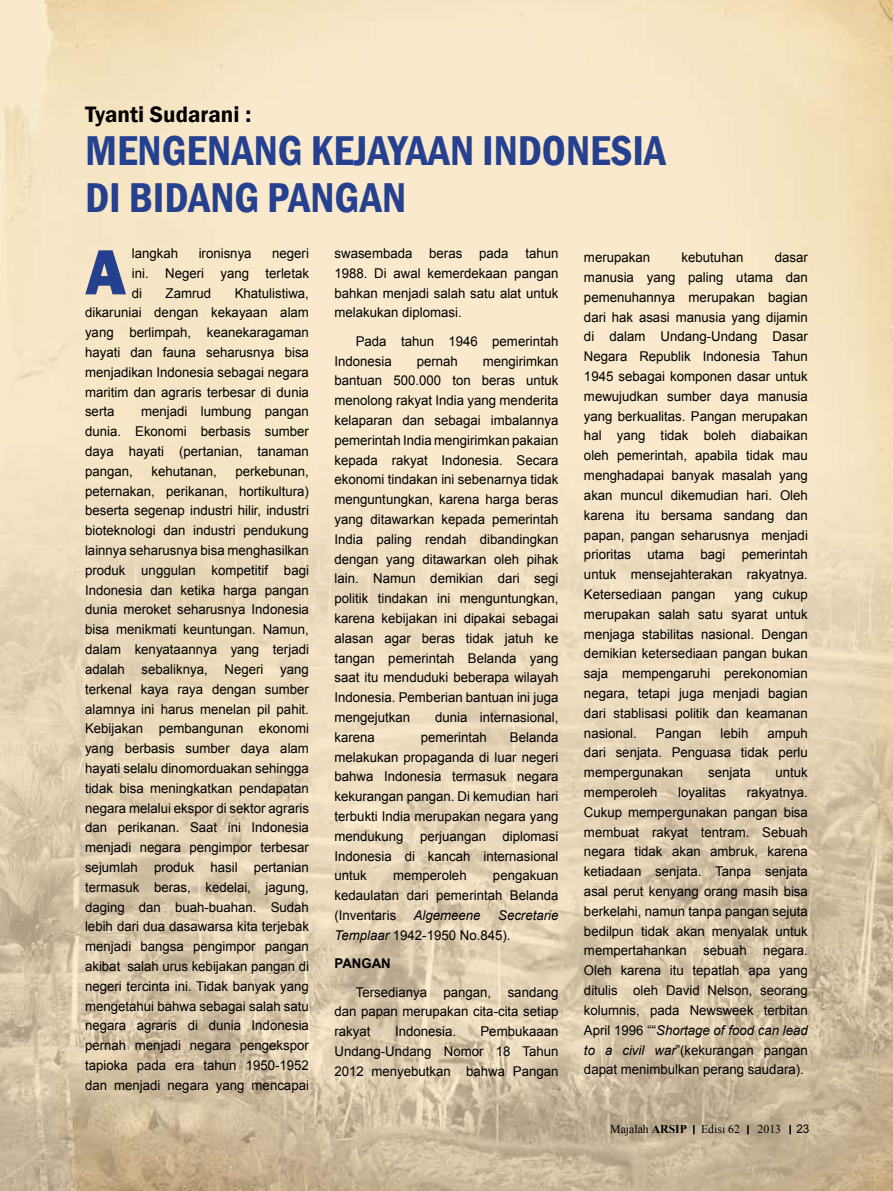
<style>
.page{position:relative;width:893px;height:1191px;background:#fff}
.page>*{position:absolute;margin:0;border:0;box-sizing:border-box;transform-origin:0 0}
.t1{font:800 66px "Franklin Gothic";color:#24408f}
.t2{font:600 condensed 42.9px/47.1px "Franklin Gothic";color:#24408f}
.t3{font:600 22.95px "Franklin Gothic";color:#000}
.t4{font:13.5px/19.8px "Arial";color:#000;text-align:justify}
.t5{font:italic 13.5px/19.8px "Arial";color:#000}
.t6{font:700 13.5px "Arial";color:#000}
.t7{font:12px "Times New Roman";color:#000}
.t8{font:12px "Arial";color:#000}
.s1{font-style:italic}
.s2{font-style:normal}
.s3{font-weight:700}
</style>
<div class="page">
<img style="left:0;top:0;width:893px;height:1191px">
<svg style="left:693px;top:1125px;width:2px;height:9px"></svg>
<svg style="left:747px;top:1125px;width:2px;height:9px"></svg>
<svg style="left:789px;top:1125px;width:2px;height:9px"></svg>
<h3 class="t3" style="left:85px;top:101px;width:168px">Tyanti Sudarani :</h3>
<h2 class="t2" style="left:85px;top:127px;width:582px">MENGENANG KEJAYAAN INDONESIA<br>DI BIDANG PANGAN</h2>
<p class="t4" style="left:132px;top:243px;width:179px;text-indent:140px">negeri ini. Negeri yang terletak di</p>
<p class="t4" style="left:132px;top:243px;width:48px">langkah</p>
<p class="t4" style="left:199px;top:243px;width:54px">ironisnya</p>
<p class="t4" style="left:334px;top:243px;width:225px">swasembada beras pada tahun 1988. Di awal kemerdekaan pangan bahkan menjadi salah satu alat untuk melakukan diplomasi.</p>
<p class="t4" style="left:334px;top:331px;width:225px;text-indent:21px">Pada tahun 1946 pemerintah<br>Indonesia</p>
<h1 class="t1" style="left:85px;top:229px;width:43px">A</h1>
<p class="t4" style="left:584px;top:248px;width:68px">merupakan</p>
<p class="t4" style="left:682px;top:248px;width:63px">kebutuhan</p>
<p class="t4" style="left:584px;top:248px;width:225px;text-indent:191px">dasar manusia yang paling utama dan pemenuhannya merupakan bagian dari hak asasi manusia yang dijamin di dalam Undang-Undang Dasar Negara Republik Indonesia Tahun 1945 sebagai komponen dasar untuk mewujudkan sumber daya manusia yang berkualitas. Pangan merupakan hal yang tidak boleh diabaikan oleh pemerintah, apabila tidak mau menghadapai banyak masalah yang akan muncul dikemudian hari. Oleh karena itu bersama sandang dan papan, pangan seharusnya menjadi prioritas utama bagi pemerintah untuk mensejahterakan rakyatnya.<br>Ketersediaan pangan</p>
<p class="t4" style="left:85px;top:283px;width:225px;text-indent:150px">Khatulistiwa, dikaruniai dengan kekayaan alam yang berlimpah, keanekaragaman hayati dan fauna seharusnya bisa menjadikan Indonesia sebagai negara maritim dan agraris terbesar di dunia serta</p>
<p class="t4" style="left:166px;top:283px;width:47px">Zamrud</p>
<p class="t4" style="left:334px;top:351px;width:225px;text-indent:148px">mengirimkan bantuan 500.000 ton beras untuk menolong rakyat India yang menderita kelaparan dan sebagai imbalannya pemerintah India mengirimkan pakaian kepada rakyat Indonesia. Secara ekonomi tindakan ini sebenarnya tidak menguntungkan, karena harga beras yang ditawarkan kepada pemerintah India paling rendah dibandingkan dengan yang ditawarkan oleh pihak lain. Namun demikian dari segi politik tindakan ini menguntungkan, karena kebijakan ini dipakai sebagai alasan agar beras tidak jatuh ke tangan pemerintah Belanda yang saat itu menduduki beberapa wilayah Indonesia. Pemberian bantuan ini juga mengejutkan</p>
<p class="t4" style="left:417px;top:351px;width:43px">pernah</p>
<p class="t4" style="left:85px;top:402px;width:225px;text-indent:56px">menjadi lumbung pangan dunia. Ekonomi berbasis sumber daya hayati (pertanian, tanaman pangan,</p>
<p class="t4" style="left:85px;top:461px;width:225px;text-indent:150px">perkebunan, peternakan, perikanan, hortikultura) beserta segenap industri hilir, industri bioteknologi dan industri pendukung lainnya seharusnya bisa menghasilkan produk unggulan kompetitif bagi Indonesia dan ketika harga pangan dunia meroket seharusnya Indonesia bisa menikmati keuntungan. Namun, dalam kenyataannya yang terjadi adalah sebaliknya, Negeri yang terkenal kaya raya dengan sumber alamnya ini harus menelan pil pahit.<br>Kebijakan pembangunan ekonomi yang berbasis sumber daya alam hayati selalu dinomorduakan sehingga tidak bisa meningkatkan pendapatan negara melalui ekspor di sektor agraris dan perikanan. Saat ini Indonesia menjadi negara pengimpor terbesar sejumlah produk hasil pertanian termasuk beras, kedelai, jagung, daging dan buah-buahan. Sudah lebih dari dua dasawarsa kita terjebak menjadi bangsa pengimpor pangan akibat salah urus kebijakan pangan di negeri tercinta ini. Tidak banyak yang mengetahui bahwa sebagai salah satu negara agraris di dunia Indonesia pernah menjadi negara pengekspor tapioka pada era tahun 1950-1952 dan menjadi negara yang mencapai</p>
<p class="t4" style="left:151px;top:461px;width:67px">kehutanan,</p>
<p class="t4" style="left:584px;top:584px;width:225px;text-indent:150px">yang cukup merupakan salah satu syarat untuk menjaga stabilitas nasional. Dengan demikian ketersediaan pangan bukan saja mempengaruhi perekonomian negara, tetapi juga menjadi bagian dari stablisasi politik dan keamanan nasional.</p>
<p class="t4" style="left:435px;top:707px;width:125px">dunia internasional,</p>
<p class="t4" style="left:584px;top:723px;width:225px;text-indent:183px">ampuh dari senjata. Penguasa tidak perlu mempergunakan</p>
<p class="t4" style="left:656px;top:723px;width:47px">Pangan</p>
<p class="t4" style="left:720px;top:723px;width:29px">lebih</p>
<p class="t4" style="left:334px;top:727px;width:225px;text-indent:175px">Belanda melakukan propaganda di luar negeri bahwa Indonesia termasuk negara kekurangan pangan. Di kemudian hari terbukti India merupakan negara yang mendukung perjuangan diplomasi Indonesia di kancah internasional untuk</p>
<p class="t4" style="left:334px;top:727px;width:42px">karena</p>
<p class="t4" style="left:421px;top:727px;width:68px">pemerintah</p>
<p class="t4" style="left:708px;top:762px;width:44px">senjata</p>
<p class="t4" style="left:776px;top:762px;width:34px">untuk</p>
<p class="t4" style="left:584px;top:782px;width:225px;text-indent:163px">rakyatnya.<br>Cukup mempergunakan pangan bisa membuat rakyat tentram. Sebuah negara tidak akan ambruk, karena ketiadaan senjata. Tanpa senjata asal perut kenyang orang masih bisa berkelahi, namun tanpa pangan sejuta bedilpun tidak akan menyalak untuk mempertahankan sebuah negara.<br>Oleh karena itu tepatlah apa yang ditulis oleh David Nelson, seorang kolumnis, pada Newsweek terbitan April 1996 ““<span class="s1">Shortage of food can lead to a civil war</span>”(kekurangan pangan dapat menimbulkan perang saudara).</p>
<p class="t4" style="left:584px;top:782px;width:75px">memperoleh</p>
<p class="t4" style="left:678px;top:782px;width:49px">loyalitas</p>
<p class="t4" style="left:334px;top:866px;width:225px;text-indent:158px">pengakuan kedaulatan dari pemerintah Belanda (Inventaris</p>
<p class="t4" style="left:393px;top:866px;width:75px">memperoleh</p>
<p class="t5" style="left:334px;top:905px;width:225px;text-indent:164px">Secretarie<br>Templaar <span class="s2">1942-1950 No.845).</span></p>
<p class="t6" style="left:334px;top:954px;width:58px">PANGAN</p>
<p class="t4" style="left:334px;top:982px;width:225px;text-indent:21px">Tersedianya pangan, sandang dan papan merupakan cita-cita setiap rakyat</p>
<p class="t5" style="left:414px;top:905px;width:68px">Algemeene</p>
<p class="t4" style="left:334px;top:1021px;width:225px;text-indent:146px">Pembukaaan Undang-Undang Nomor 18 Tahun 2012 menyebutkan bahwa Pangan</p>
<p class="t4" style="left:395px;top:1021px;width:63px">Indonesia.</p>
<p class="t7" style="left:610px;top:1120px;width:131px">Majalah <span class="s3">ARSIP</span> Edisi 62</p>
<p class="t7" style="left:758px;top:1120px;width:25px">2013</p>
<p class="t8" style="left:796px;top:1121px;width:15px">23</p>
</div>
